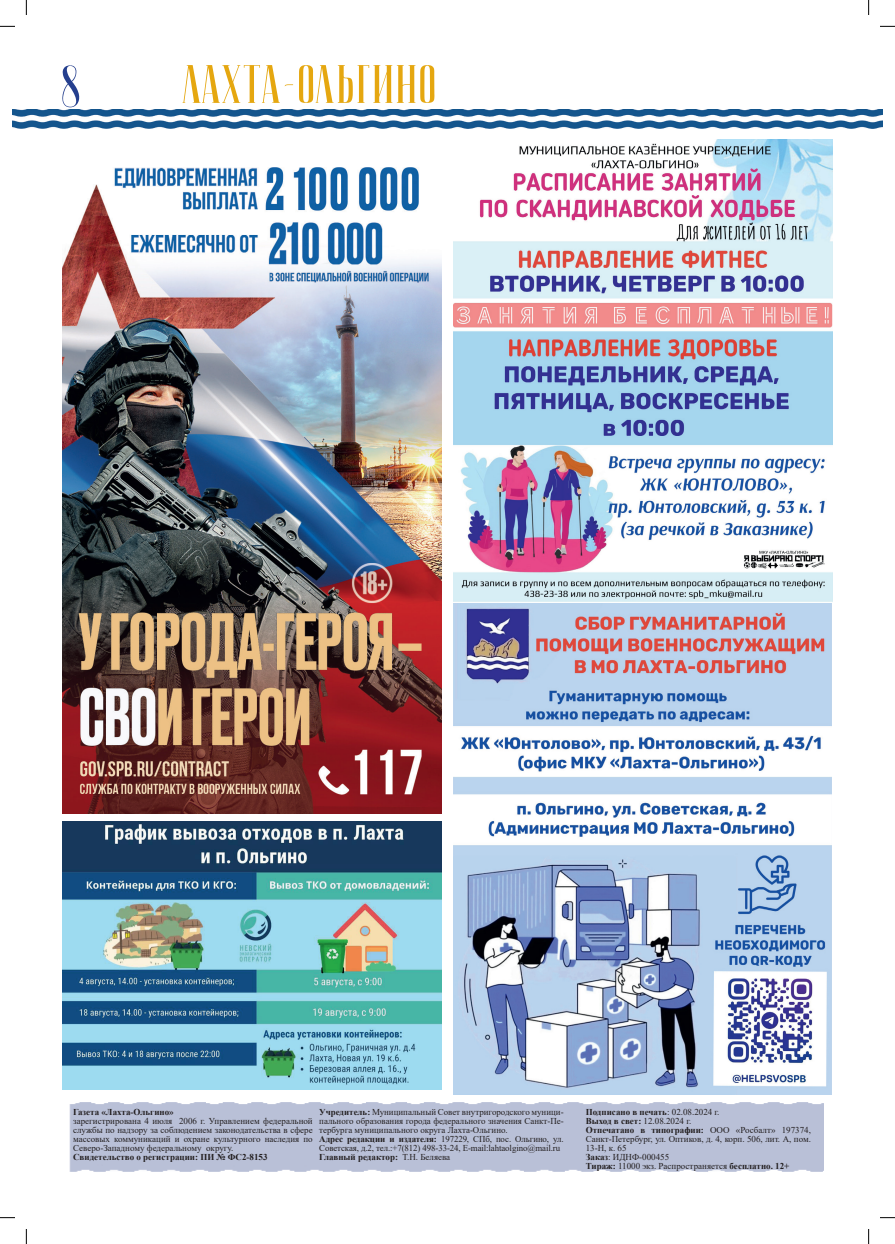
<style>
.page{position:relative;width:895px;height:1244px;background:#fff}
.page>*{position:absolute;margin:0;border:0;box-sizing:border-box;transform-origin:0 0}
.t1{font:60px "JOURNALISM";color:#253f8e}
.t2{font:54px "JOURNALISM";color:#e5a710}
.t3{font:9px/9px "Times New Roman";color:#231f20}
.t4{font:700 9px "Times New Roman";color:#231f20}
.s1{font-weight:700}
</style>
<div class="page">
<img style="left:69px;top:1094px;width:754px;height:78px">
<img style="left:12px;top:109px;width:870px;height:19px">
<img style="left:453px;top:603px;width:379px;height:491px">
<img style="left:62px;top:821px;width:379px;height:268px">
<img style="left:62px;top:167px;width:379px;height:646px">
<img style="left:453px;top:139px;width:379px;height:463px">
<svg style="left:0;top:26px;width:15px;height:1px"></svg>
<svg style="left:880px;top:26px;width:15px;height:1px"></svg>
<svg style="left:0;top:1217px;width:15px;height:1px"></svg>
<svg style="left:880px;top:1217px;width:15px;height:1px"></svg>
<svg style="left:26px;top:0;width:1px;height:15px"></svg>
<svg style="left:26px;top:1229px;width:1px;height:14px"></svg>
<svg style="left:868px;top:0;width:1px;height:15px"></svg>
<svg style="left:868px;top:1229px;width:1px;height:14px"></svg>
<h1 class="t1" style="left:62px;top:52px;width:21px">8</h1>
<h2 class="t2" style="left:184px;top:53px;width:256px">Лахта-Ольгино</h2>
<p class="t4" style="left:73px;top:1105px;width:102px">Газета «Лахта-Ольгино»</p>
<p class="t3" style="left:73px;top:1115px;width:241px;text-align:justify">зарегистрирована 4 июля 2006 г. Управлением федеральной службы по надзору за соблюдением законодательства в сфере массовых коммуникаций и охране культурного наследия по Северо-Западному федеральному округу.</p>
<p class="t4" style="left:73px;top:1150px;width:196px">Свидетельство о регистрации: ПИ № ФС2-8153</p>
<p class="t3" style="left:319px;top:1106px;width:246px"><span class="s1">Учредитель:</span> Муниципальный Совет внутригородского муници&shy;пального образования города федерального значения Санкт-Пе&shy;тербурга муниципального округа Лахта-Ольгино.<br><span class="s1">Адрес редакции и издателя:</span> 197229, СПб, пос. Ольгино, ул.<br>Советская, д.2, тел.:+7(812) 498-33-24, E-mail:lahtaolgino@mail.ru <span class="s1">Главный редактор:</span> Т.Н. Беляева</p>
<p class="t3" style="left:585px;top:1106px;width:227px"><span class="s1">Подписано в печать</span>: 02.08.2024 г.<br><span class="s1">Выход в свет:</span> 12.08.2024 г.<br><span class="s1">Отпечатано в типографии:</span> ООО «Росбалт» 197374, Санкт-Петербург, ул. Оптиков, д. 4, корп. 506, лит. А, пом.<br>13-Н, к. 65<br><span class="s1">Заказ</span>: ИДНФ-000455<br><span class="s1">Тираж:</span> 11000 экз. Распространяется <span class="s1">бесплатно. 12+</span></p>
</div>
